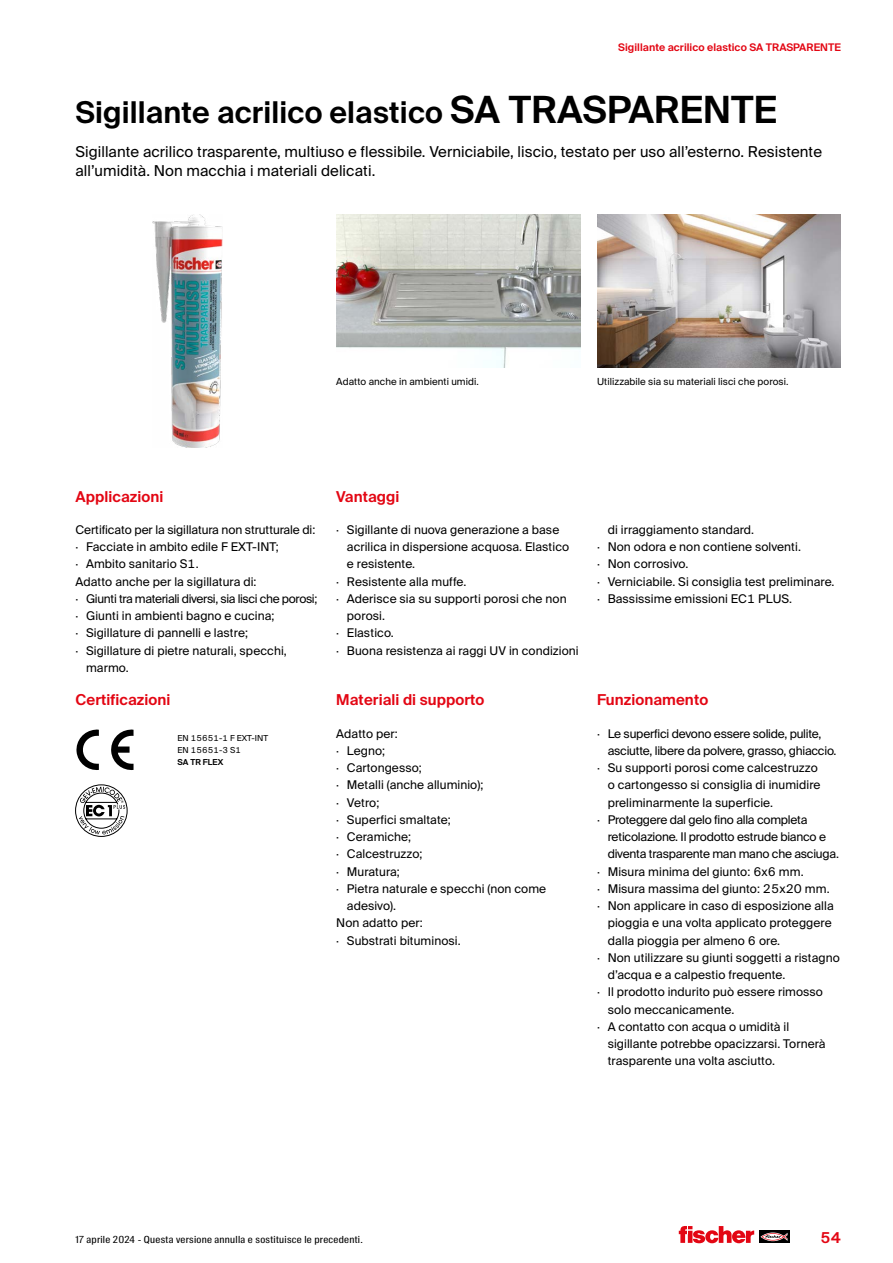
<style>
.page{position:relative;width:893px;height:1263px;background:#fff}
.page>*{position:absolute;margin:0;border:0;box-sizing:border-box;transform-origin:0 0}
.t1{font:600 30px "fischerstrong";letter-spacing:.005em;color:#000}
.t2{font:15px/18.8px "fischerstrong";letter-spacing:.005em;color:#000}
.t3{font:600 15px "fischerstrong";letter-spacing:.005em;color:#e30613}
.t4{font:12px/17.2px "fischerstrong";letter-spacing:.005em;color:#000}
.t5{font:12px "fischerstrong";letter-spacing:-.02em;color:#000}
.t6{font:12px "fischerstrong";letter-spacing:-.03em;color:#000}
.t7{font:600 10.5px "fischerstrong";letter-spacing:.005em;color:#e30613}
.t8{font:9.75px "fischerstrong";letter-spacing:.005em;color:#000}
.t9{font:9.75px "fischerstrong Cond";letter-spacing:.025em;color:#000;scale:1.1 1}
.t10{font:8.25px/12px "fischerstrong";letter-spacing:.005em;color:#000}
.t11{font:600 8.25px "fischerstrong";letter-spacing:.005em;color:#000}
.s1{font-size:37.5px}
</style>
<div class="page">
<svg style="left:759px;top:1231px;width:30px;height:12px"></svg>
<svg style="left:760px;top:1232px;width:27px;height:9px"></svg>
<svg style="left:679px;top:1226px;width:75px;height:17px"></svg>
<img style="left:597px;top:215px;width:244px;height:153px">
<img style="left:336px;top:215px;width:244px;height:153px">
<img style="left:152px;top:215px;width:71px;height:232px">
<svg style="left:76px;top:729px;width:23px;height:41px"></svg>
<svg style="left:111px;top:729px;width:23px;height:41px"></svg>
<svg style="left:75px;top:785px;width:52px;height:51px"></svg>
<p class="t7" style="left:618px;top:41px;width:224px">Sigillante acrilico elastico SA TRASPARENTE</p>
<h1 class="t1" style="left:75px;top:95px;width:703px">Sigillante acrilico elastico <span class="s1">SA TRASPARENTE</span></h1>
<p class="t2" style="left:75px;top:143px;width:748px">Sigillante acrilico trasparente, multiuso e flessibile. Verniciabile, liscio, testato per uso all’esterno. Resistente all’umidità. Non macchia i materiali delicati.</p>
<p class="t8" style="left:336px;top:376px;width:144px">Adatto anche in ambienti umidi.</p>
<p class="t8" style="left:597px;top:376px;width:193px">Utilizzabile sia su materiali lisci che porosi.</p>
<p class="t3" style="left:75px;top:488px;width:89px">Applicazioni</p>
<p class="t4" style="left:75px;top:521px;width:241px">Certificato per la sigillatura non strutturale di:</p>
<p class="t4" style="left:75px;top:538px;width:205px">· Facciate in ambito edile F EXT-INT;</p>
<p class="t4" style="left:75px;top:556px;width:125px">· Ambito sanitario S1.</p>
<p class="t4" style="left:75px;top:573px;width:183px">Adatto anche per la sigillatura di:</p>
<p class="t6" style="left:75px;top:592px;width:243px">· Giunti tra materiali diversi, sia lisci che porosi;</p>
<p class="t4" style="left:75px;top:607px;width:201px">· Giunti in ambienti bagno e cucina;</p>
<p class="t4" style="left:75px;top:625px;width:174px">· Sigillature di pannelli e lastre;</p>
<p class="t4" style="left:75px;top:642px;width:213px">· Sigillature di pietre naturali, specchi,</p>
<p class="t4" style="left:86px;top:659px;width:44px">marmo.</p>
<p class="t3" style="left:75px;top:691px;width:96px">Certificazioni</p>
<p class="t10" style="left:178px;top:733px;width:92px">EN 15651-1 F EXT-INT<br>EN 15651-3 S1</p>
<p class="t11" style="left:178px;top:758px;width:47px">SA TR FLEX</p>
<p class="t3" style="left:336px;top:488px;width:65px">Vantaggi</p>
<p class="t4" style="left:336px;top:521px;width:225px">· Sigillante di nuova generazione a base</p>
<p class="t4" style="left:347px;top:538px;width:224px">acrilica in dispersione acquosa. Elastico</p>
<p class="t4" style="left:347px;top:556px;width:70px">e resistente.</p>
<p class="t4" style="left:336px;top:573px;width:132px">· Resistente alla muffe.</p>
<p class="t4" style="left:336px;top:590px;width:232px">· Aderisce sia su supporti porosi che non</p>
<p class="t4" style="left:347px;top:607px;width:40px">porosi.</p>
<p class="t4" style="left:336px;top:625px;width:59px">· Elastico.</p>
<p class="t4" style="left:336px;top:642px;width:244px">· Buona resistenza ai raggi UV in condizioni</p>
<p class="t3" style="left:336px;top:691px;width:150px">Materiali di supporto</p>
<p class="t4" style="left:336px;top:725px;width:63px">Adatto per:</p>
<p class="t4" style="left:336px;top:742px;width:50px">· Legno;</p>
<p class="t4" style="left:336px;top:759px;width:87px">· Cartongesso;</p>
<p class="t4" style="left:336px;top:776px;width:149px">· Metalli (anche alluminio);</p>
<p class="t4" style="left:336px;top:794px;width:44px">· Vetro;</p>
<p class="t4" style="left:336px;top:811px;width:116px">· Superfici smaltate;</p>
<p class="t4" style="left:336px;top:828px;width:76px">· Ceramiche;</p>
<p class="t4" style="left:336px;top:845px;width:88px">· Calcestruzzo;</p>
<p class="t4" style="left:336px;top:863px;width:65px">· Muratura;</p>
<p class="t4" style="left:336px;top:880px;width:211px">· Pietra naturale e specchi (non come</p>
<p class="t4" style="left:347px;top:897px;width:51px">adesivo).</p>
<p class="t4" style="left:336px;top:914px;width:88px">Non adatto per:</p>
<p class="t4" style="left:336px;top:932px;width:126px">· Substrati bituminosi.</p>
<p class="t4" style="left:597px;top:521px;width:239px;text-indent:11px">di irraggiamento standard.<br>· Non odora e non contiene solventi.<br>· Non corrosivo.<br>· Verniciabile. Si consiglia test preliminare. · Bassissime emissioni EC1 PLUS.</p>
<p class="t3" style="left:597px;top:691px;width:113px">Funzionamento</p>
<p class="t5" style="left:597px;top:726px;width:226px">· Le superfici devono essere solide, pulite,</p>
<p class="t5" style="left:608px;top:744px;width:230px">asciutte, libere da polvere, grasso, ghiaccio.</p>
<p class="t4" style="left:597px;top:759px;width:222px">· Su supporti porosi come calcestruzzo</p>
<p class="t4" style="left:608px;top:776px;width:214px">o cartongesso si consiglia di inumidire</p>
<p class="t4" style="left:608px;top:794px;width:167px">preliminarmente la superficie.</p>
<p class="t5" style="left:597px;top:813px;width:212px">· Proteggere dal gelo fino alla completa</p>
<p class="t5" style="left:608px;top:830px;width:220px">reticolazione. Il prodotto estrude bianco e</p>
<p class="t5" style="left:608px;top:847px;width:233px">diventa trasparente man mano che asciuga.</p>
<p class="t4" style="left:597px;top:863px;width:208px">· Misura minima del giunto: 6x6 mm.</p>
<p class="t4" style="left:597px;top:880px;width:234px">· Misura massima del giunto: 25x20 mm.</p>
<p class="t4" style="left:597px;top:897px;width:238px">· Non applicare in caso di esposizione alla</p>
<p class="t4" style="left:608px;top:914px;width:225px">pioggia e una volta applicato proteggere</p>
<p class="t4" style="left:608px;top:932px;width:174px">dalla pioggia per almeno 6 ore.</p>
<p class="t4" style="left:597px;top:949px;width:244px">· Non utilizzare su giunti soggetti a ristagno</p>
<p class="t4" style="left:608px;top:966px;width:179px">d’acqua e a calpestio frequente.</p>
<p class="t4" style="left:597px;top:983px;width:227px">· Il prodotto indurito può essere rimosso</p>
<p class="t4" style="left:608px;top:1001px;width:128px">solo meccanicamente.</p>
<p class="t4" style="left:597px;top:1018px;width:194px">· A contatto con acqua o umidità il</p>
<p class="t4" style="left:608px;top:1035px;width:219px">sigillante potrebbe opacizzarsi. Tornerà</p>
<p class="t4" style="left:608px;top:1052px;width:169px">trasparente una volta asciutto.</p>
<p class="t9" style="left:75px;top:1234px;width:263px">17 aprile 2024 - Questa versione annulla e sostituisce le precedenti.</p>
<p class="t3" style="left:820px;top:1229px;width:22px">54</p>
</div>
